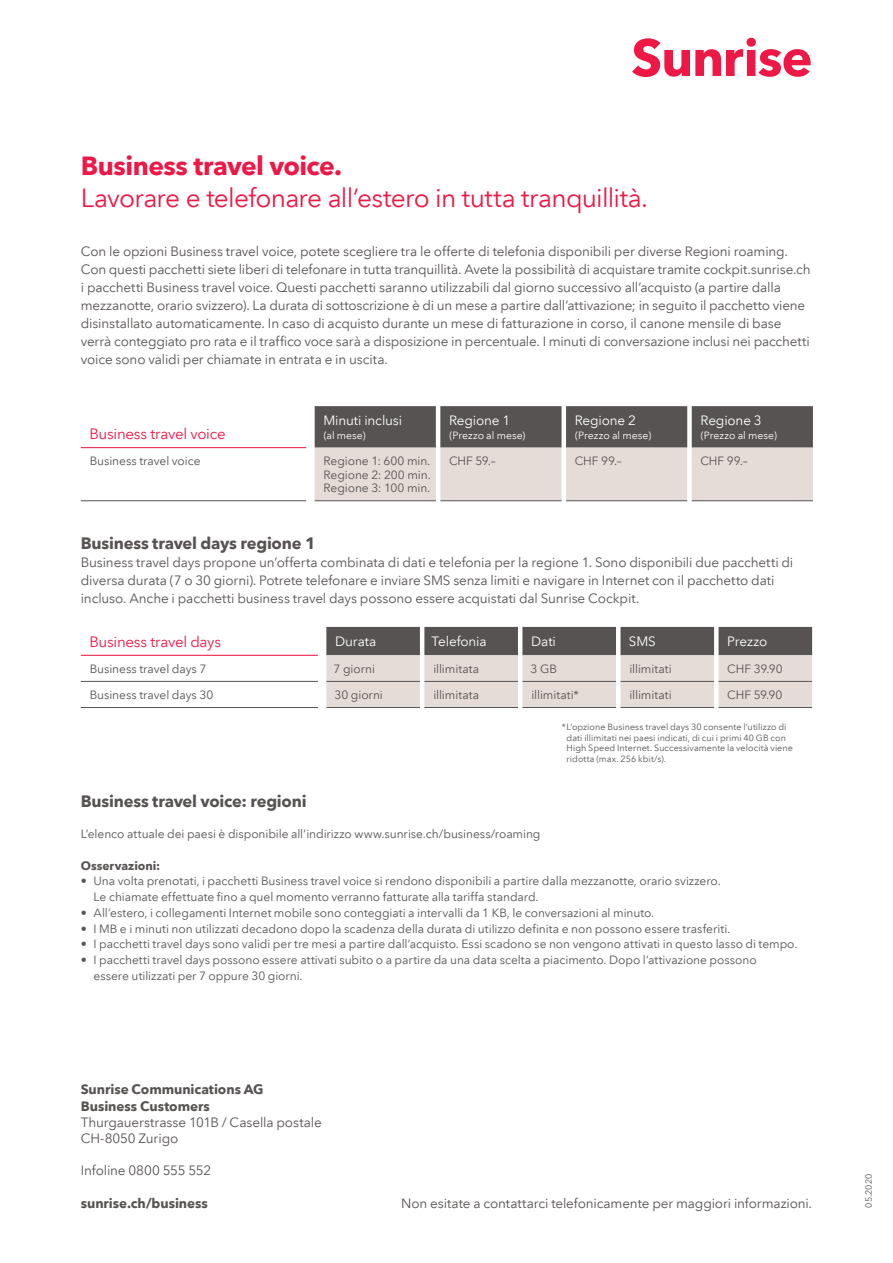
<style>
.page{position:relative;width:893px;height:1263px;background:#fff}
.page>*{position:absolute;margin:0;border:0;box-sizing:border-box;transform-origin:0 0}
.t1{font:26.25px "Avenir Next LT Pro";letter-spacing:-.03em;color:#ed1845}
.t2{font:700 26.25px "Avenir Next LT Pro";letter-spacing:-.02em;color:#ed1845}
.t3{font:700 16.5px "Avenir Next LT Pro";letter-spacing:-.015em;color:#575352}
.t4{font:15px "Avenir Next LT Pro";letter-spacing:-.015em;color:#ed1845}
.t5{font:13.5px/18px "Avenir Next LT Pro";letter-spacing:-.01em;color:#575352}
.t6{font:13.5px "Avenir Next LT Pro";letter-spacing:-.01em;color:#fff}
.t7{font:700 13.5px/16.2px "Avenir Next LT Pro";letter-spacing:-.005em;color:#575352}
.t8{font:12px/13.5px "Avenir Next LT Pro";letter-spacing:-.005em;color:#575352}
.t9{font:700 12px "Avenir Next LT Pro";color:#575352}
.t10{font:10.5px "Avenir Next LT Pro";color:#fff}
.t11{font:9px/10.8px "Avenir Next LT Pro";letter-spacing:.005em;color:#575352}
</style>
<div class="page">
<svg style="left:632px;top:38px;width:179px;height:39px"></svg>
<svg style="left:81px;top:448px;width:225px;height:1px"></svg>
<svg style="left:315px;top:406px;width:498px;height:95px;background:#a9a29f"></svg>
<hr style="left:81px;top:447px;width:225px;height:1px;background:#ed1845">
<hr style="left:81px;top:500px;width:225px;height:1px;background:#575352">
<hr style="left:315px;top:500px;width:121px;height:1px;background:#575352">
<hr style="left:440px;top:500px;width:122px;height:1px;background:#575352">
<hr style="left:566px;top:500px;width:121px;height:1px;background:#575352">
<hr style="left:692px;top:500px;width:121px;height:1px;background:#575352">
<svg style="left:81px;top:654px;width:237px;height:27px"></svg>
<svg style="left:326px;top:627px;width:486px;height:80px;background:#b3aba9"></svg>
<hr style="left:522px;top:681px;width:94px;height:1px;background:#575352">
<hr style="left:81px;top:655px;width:237px;height:1px;background:#ed1845">
<hr style="left:81px;top:681px;width:237px;height:1px;background:#575352">
<hr style="left:81px;top:707px;width:237px;height:1px;background:#575352">
<hr style="left:326px;top:681px;width:94px;height:1px;background:#575352">
<hr style="left:326px;top:707px;width:94px;height:1px;background:#575352">
<hr style="left:424px;top:681px;width:94px;height:1px;background:#575352">
<hr style="left:424px;top:707px;width:94px;height:1px;background:#575352">
<hr style="left:620px;top:681px;width:94px;height:1px;background:#575352">
<hr style="left:620px;top:707px;width:94px;height:1px;background:#575352">
<hr style="left:719px;top:681px;width:93px;height:1px;background:#575352">
<hr style="left:719px;top:707px;width:93px;height:1px;background:#575352">
<hr style="left:522px;top:707px;width:94px;height:1px;background:#575352">
<h1 class="t2" style="left:81px;top:150px;width:263px">Business travel voice.</h1>
<h1 class="t1" style="left:81px;top:182px;width:569px">Lavorare e telefonare all’estero in tutta tranquillità.</h1>
<p class="t5" style="left:81px;top:242px;width:731px">Con le opzioni Business travel voice, potete scegliere tra le offerte di telefonia disponibili per diverse Regioni roaming.<br>Con questi pacchetti siete liberi di telefonare in tutta tranquillità. Avete la possibilità di acquistare tramite cockpit.sunrise.ch i pacchetti Business travel voice. Questi pacchetti saranno utilizzabili dal giorno successivo all’acquisto (a partire dalla mezzanotte, orario svizzero). La durata di sottoscrizione è di un mese a partire dall’attivazione; in seguito il pacchetto viene disinstallato automaticamente. In caso di acquisto durante un mese di fatturazione in corso, il canone mensile di base verrà conteggiato pro rata e il traffico voce sarà a disposizione in percentuale. I minuti di conversazione inclusi nei pacchetti voice sono validi per chiamate in entrata e in uscita.</p>
<p class="t4" style="left:89px;top:425px;width:138px">Business travel voice</p>
<p class="t6" style="left:323px;top:412px;width:80px">Minuti inclusi</p>
<p class="t10" style="left:324px;top:429px;width:43px">(al mese)</p>
<p class="t6" style="left:449px;top:412px;width:63px">Regione 1</p>
<p class="t10" style="left:449px;top:429px;width:77px">(Prezzo al mese)</p>
<p class="t6" style="left:575px;top:412px;width:63px">Regione 2</p>
<p class="t10" style="left:575px;top:429px;width:77px">(Prezzo al mese)</p>
<p class="t6" style="left:700px;top:412px;width:63px">Regione 3</p>
<p class="t10" style="left:701px;top:429px;width:77px">(Prezzo al mese)</p>
<p class="t8" style="left:90px;top:454px;width:112px">Business travel voice</p>
<p class="t8" style="left:324px;top:454px;width:109px;text-align:justify">Regione 1: 600 min.<br>Regione 2: 200 min.<br>Regione 3: 100 min.</p>
<p class="t8" style="left:449px;top:454px;width:48px">CHF 59.–</p>
<p class="t8" style="left:575px;top:454px;width:49px">CHF 99.–</p>
<p class="t8" style="left:700px;top:454px;width:49px">CHF 99.–</p>
<p class="t3" style="left:81px;top:533px;width:236px">Business travel days regione 1</p>
<p class="t5" style="left:81px;top:553px;width:714px">Business travel days propone un’offerta combinata di dati e telefonia per la regione 1. Sono disponibili due pacchetti di diversa durata (7 o 30 giorni). Potrete telefonare e inviare SMS senza limiti e navigare in Internet con il pacchetto dati incluso. Anche i pacchetti business travel days possono essere acquistati dal Sunrise Cockpit.</p>
<p class="t4" style="left:89px;top:633px;width:133px">Business travel days</p>
<p class="t6" style="left:335px;top:633px;width:43px">Durata</p>
<p class="t6" style="left:432px;top:633px;width:56px">Telefonia</p>
<p class="t6" style="left:531px;top:633px;width:26px">Dati</p>
<p class="t6" style="left:629px;top:633px;width:28px">SMS</p>
<p class="t6" style="left:727px;top:633px;width:42px">Prezzo</p>
<p class="t8" style="left:90px;top:662px;width:118px">Business travel days 7</p>
<p class="t8" style="left:334px;top:662px;width:43px">7 giorni</p>
<p class="t8" style="left:433px;top:662px;width:47px">illimitata</p>
<p class="t8" style="left:531px;top:662px;width:28px">3 GB</p>
<p class="t8" style="left:629px;top:662px;width:44px">illimitati</p>
<p class="t8" style="left:727px;top:662px;width:57px">CHF 39.90</p>
<p class="t8" style="left:90px;top:688px;width:125px">Business travel days 30</p>
<p class="t8" style="left:335px;top:688px;width:50px">30 giorni</p>
<p class="t8" style="left:433px;top:688px;width:47px">illimitata</p>
<p class="t8" style="left:531px;top:688px;width:49px">illimitati*</p>
<p class="t8" style="left:629px;top:688px;width:44px">illimitati</p>
<p class="t8" style="left:727px;top:688px;width:57px">CHF 59.90</p>
<p class="t11" style="left:567px;top:721px;width:228px;text-indent:-5px">* L’opzione Business travel days 30 consente l’utilizzo di dati illimitati nei paesi indicati, di cui i primi 40 GB con High Speed Internet. Successivamente la velocità viene ridotta (max. 256 kbit/s).</p>
<p class="t3" style="left:81px;top:791px;width:227px">Business travel voice: regioni</p>
<p class="t8" style="left:81px;top:827px;width:461px">L’elenco attuale dei paesi è disponibile all’indirizzo www.sunrise.ch/business/roaming</p>
<p class="t9" style="left:81px;top:858px;width:81px">Osservazioni:</p>
<p class="t8" style="left:94px;top:873px;width:629px;line-height:15.8px;text-indent:-13px">• Una volta prenotati, i pacchetti Business travel voice si rendono disponibili a partire dalla mezzanotte, orario svizzero.<br>Le chiamate effettuate fino a quel momento verranno fatturate alla tariffa standard.</p>
<p class="t8" style="left:81px;top:906px;width:575px">• All’estero, i collegamenti Internet mobile sono conteggiati a intervalli da 1 KB, le conversazioni al minuto.</p>
<p class="t8" style="left:81px;top:922px;width:651px">• I MB e i minuti non utilizzati decadono dopo la scadenza della durata di utilizzo definita e non possono essere trasferiti.</p>
<p class="t8" style="left:81px;top:937px;width:718px">• I pacchetti travel days sono validi per tre mesi a partire dall’acquisto. Essi scadono se non vengono attivati in questo lasso di tempo.</p>
<p class="t8" style="left:94px;top:952px;width:665px;line-height:15.8px;text-indent:-13px">• I pacchetti travel days possono essere attivati subito o a partire da una data scelta a piacimento. Dopo l’attivazione possono essere utilizzati per 7 oppure 30 giorni.</p>
<p class="t7" style="left:81px;top:1081px;width:184px">Sunrise Communications AG<br>Business Customers</p>
<p class="t5" style="left:81px;top:1114px;width:242px;line-height:16.2px">Thurgauerstrasse 101B / Casella postale<br>CH-8050 Zurigo</p>
<p class="t5" style="left:81px;top:1161px;width:132px">Infoline 0800 555 552</p>
<p class="t7" style="left:81px;top:1195px;width:129px">sunrise.ch/business</p>
<p class="t5" style="left:401px;top:1194px;width:412px">Non esitate a contattarci telefonicamente per maggiori informazioni.</p>
<p class="t11" style="left:863px;top:1208px;width:35px;rotate:-90deg">05.2020</p>
</div>
